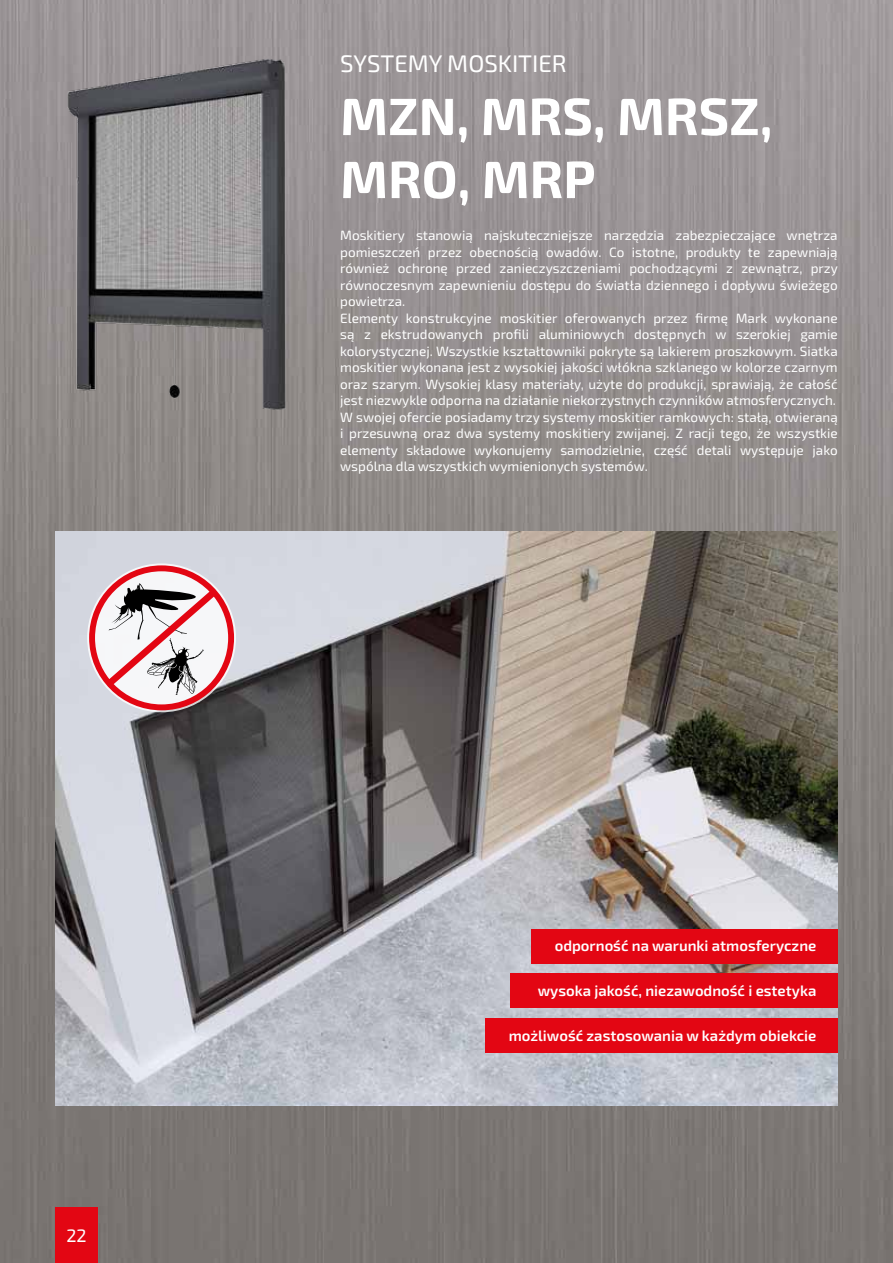
<style>
.page{position:relative;width:893px;height:1263px;background:#fff}
.page>*{position:absolute;margin:0;border:0;box-sizing:border-box;transform-origin:0 0}
.t1{font:700 52.5px/63px "Exo 2.0";color:#fff}
.t2{font:24px "Exo 2.0";color:#fff}
.t3{font:18px "Exo 2.0";color:#fff}
.t4{font:600 15px "Exo 2.0";color:#fff}
.t5{font:13.5px/16.5px "Exo 2.0";color:#fff}
</style>
<div class="page">
<img style="left:0;top:0;width:893px;height:1263px">
<div style="left:55px;top:1208px;width:43px;height:55px;background:#e30613"></div>
<img style="left:55px;top:531px;width:783px;height:575px">
<img style="left:55px;top:55px;width:255px;height:383px">
<div style="left:531px;top:929px;width:307px;height:34px;background:#e30613"></div>
<div style="left:510px;top:974px;width:328px;height:34px;background:#e30613"></div>
<div style="left:485px;top:1018px;width:353px;height:34px;background:#e30613"></div>
<svg style="left:89px;top:565px;width:145px;height:145px"></svg>
<h3 class="t3" style="left:66px;top:1225px;width:22px">22</h3>
<h2 class="t2" style="left:340px;top:50px;width:228px">SYSTEMY MOSKITIER</h2>
<h1 class="t1" style="left:340px;top:86px;width:434px">MZN, MRS, MRSZ,<br>MRO, MRP</h1>
<p class="t5" style="left:340px;top:227px;width:499px">Moskitiery stanowią najskuteczniejsze narzędzia zabezpieczające wnętrza pomieszczeń przez obecnością owadów. Co istotne, produkty te zapewniają również ochronę przed zanieczyszczeniami pochodzącymi z zewnątrz, przy równoczesnym zapewnieniu dostępu do światła dziennego i dopływu świeżego powietrza.<br>Elementy konstrukcyjne moskitier oferowanych przez firmę Mark wykonane są z ekstrudowanych profili aluminiowych dostępnych w szerokiej gamie kolorystycznej. Wszystkie kształtowniki pokryte są lakierem proszkowym. Siatka moskitier wykonana jest z wysokiej jakości włókna szklanego w kolorze czarnym oraz szarym. Wysokiej klasy materiały, użyte do produkcji, sprawiają, że całość jest niezwykle odporna na działanie niekorzystnych czynników atmosferycznych.<br>W swojej ofercie posiadamy trzy systemy moskitier ramkowych: stałą, otwieraną i przesuwną oraz dwa systemy moskitiery zwijanej. Z racji tego, że wszystkie elementy składowe wykonujemy samodzielnie, część detali występuje jako wspólna dla wszystkich wymienionych systemów.</p>
<p class="t4" style="left:555px;top:937px;width:263px">odporność na warunki atmosferyczne</p>
<p class="t4" style="left:538px;top:982px;width:280px">wysoka jakość, niezawodność i estetyka</p>
<p class="t4" style="left:509px;top:1026px;width:309px">możliwość zastosowania w każdym obiekcie</p>
</div>
